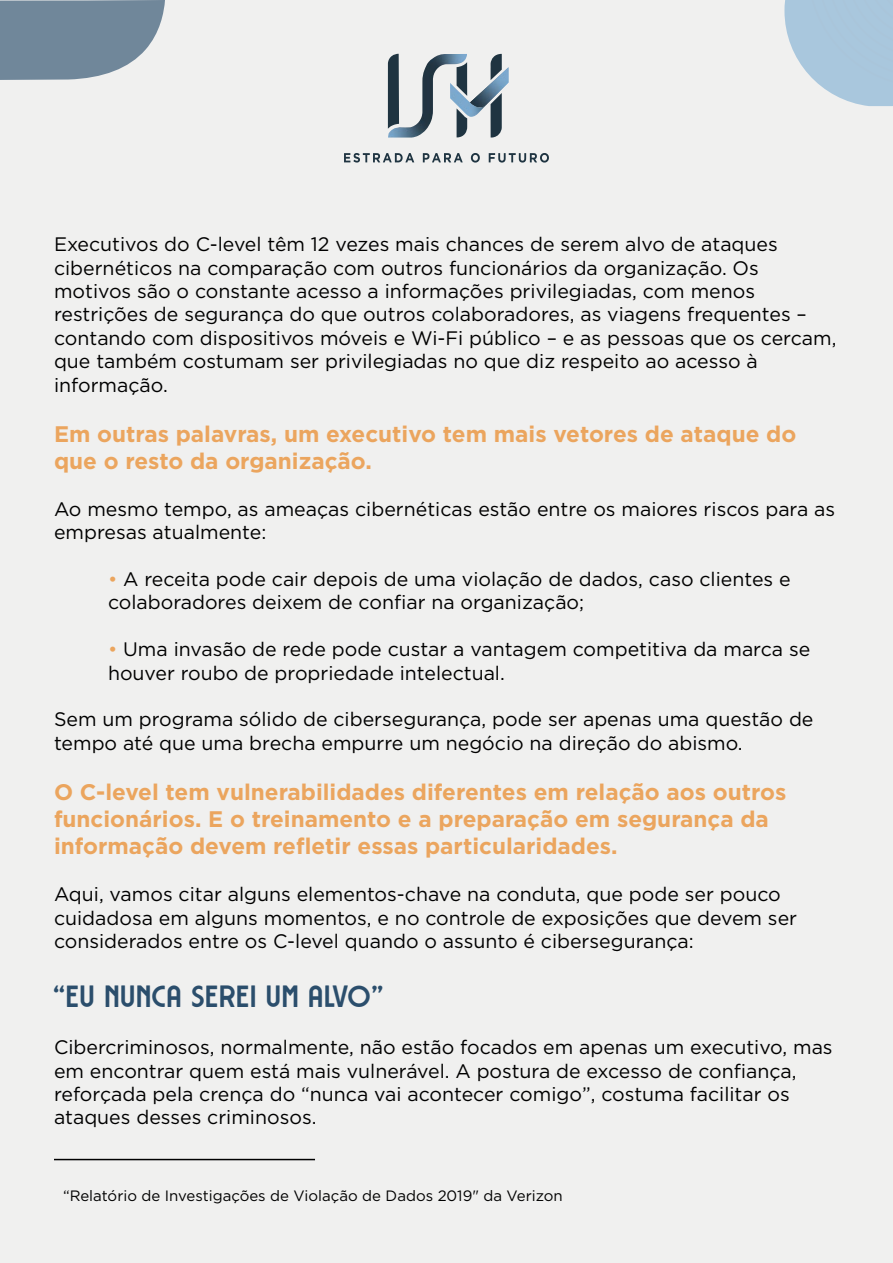
<style>
.page{position:relative;width:893px;height:1263px;background:#f0f0ef}
.page>*{position:absolute;margin:0;border:0;box-sizing:border-box;transform-origin:0 0}
.t1{font:30px "Rousseau Deco";color:#2b4e6c}
.t2{font:700 22.5px/27px "Gotham";color:#eba55e}
.t3{font:19.5px/23.4px "Gotham";color:#000}
.t4{font:15px "Gotham";color:#000}
.s1{color:#eba55e}
</style>
<div class="page">
<svg style="left:491px;top:107px;width:11px;height:31px"></svg>
<svg style="left:491px;top:54px;width:11px;height:13px"></svg>
<img style="left:388px;top:54px;width:79px;height:84px">
<img style="left:488px;top:67px;width:20px;height:40px">
<svg style="left:344px;top:153px;width:70px;height:10px"></svg>
<svg style="left:423px;top:153px;width:40px;height:9px"></svg>
<svg style="left:471px;top:153px;width:9px;height:10px"></svg>
<svg style="left:489px;top:153px;width:60px;height:10px"></svg>
<img style="left:450px;top:83px;width:38px;height:34px">
<hr style="left:54px;top:1159px;width:261px;height:1px;background:#000">
<svg style="left:784px;top:0;width:109px;height:106px;fill:#a9c7dd"></svg>
<div style="left:806px;top:0;width:87px;height:89px;background:#a9c7dd"></div>
<svg style="left:0;top:0;width:165px;height:80px;background:#7f94a4"></svg>
<p class="t3" style="left:54px;top:232px;width:784px">Executivos do C-level têm 12 vezes mais chances de serem alvo de ataques cibernéticos na comparação com outros funcionários da organização. Os motivos são o constante acesso a informações privilegiadas, com menos restrições de segurança do que outros colaboradores, as viagens frequentes – contando com dispositivos móveis e Wi-Fi público – e as pessoas que os cercam, que também costumam ser privilegiadas no que diz respeito ao acesso à informação.</p>
<p class="t2" style="left:54px;top:420px;width:744px">Em outras palavras, um executivo tem mais vetores de ataque do que o resto da organização.</p>
<p class="t3" style="left:54px;top:497px;width:783px">Ao mesmo tempo, as ameaças cibernéticas estão entre os maiores riscos para as empresas atualmente:</p>
<p class="t3" style="left:108px;top:567px;width:684px"><span class="s1">•</span> A receita pode cair depois de uma violação de dados, caso clientes e colaboradores deixem de confiar na organização;</p>
<p class="t3" style="left:108px;top:637px;width:704px"><span class="s1">•</span> Uma invasão de rede pode custar a vantagem competitiva da marca se houver roubo de propriedade intelectual.</p>
<p class="t3" style="left:54px;top:707px;width:761px">Sem um programa sólido de cibersegurança, pode ser apenas uma questão de tempo até que uma brecha empurre um negócio na direção do abismo.</p>
<p class="t2" style="left:54px;top:779px;width:734px">O C-level tem vulnerabilidades diferentes em relação aos outros funcionários. E o treinamento e a preparação em segurança da informação devem refletir essas particularidades.</p>
<p class="t3" style="left:54px;top:882px;width:745px">Aqui, vamos citar alguns elementos-chave na conduta, que pode ser pouco cuidadosa em alguns momentos, e no controle de exposições que devem ser considerados entre os C-level quando o assunto é cibersegurança:</p>
<h1 class="t1" style="left:54px;top:977px;width:333px">“EU NUNCA SEREI UM ALVO”</h1>
<p class="t3" style="left:54px;top:1035px;width:780px">Cibercriminosos, normalmente, não estão focados em apenas um executivo, mas em encontrar quem está mais vulnerável. A postura de excesso de confiança, reforçada pela crença do “nunca vai acontecer comigo”, costuma facilitar os ataques desses criminosos.</p>
<p class="t4" style="left:63px;top:1186px;width:501px">“Relatório de Investigações de Violação de Dados 2019" da Verizon</p>
</div>
